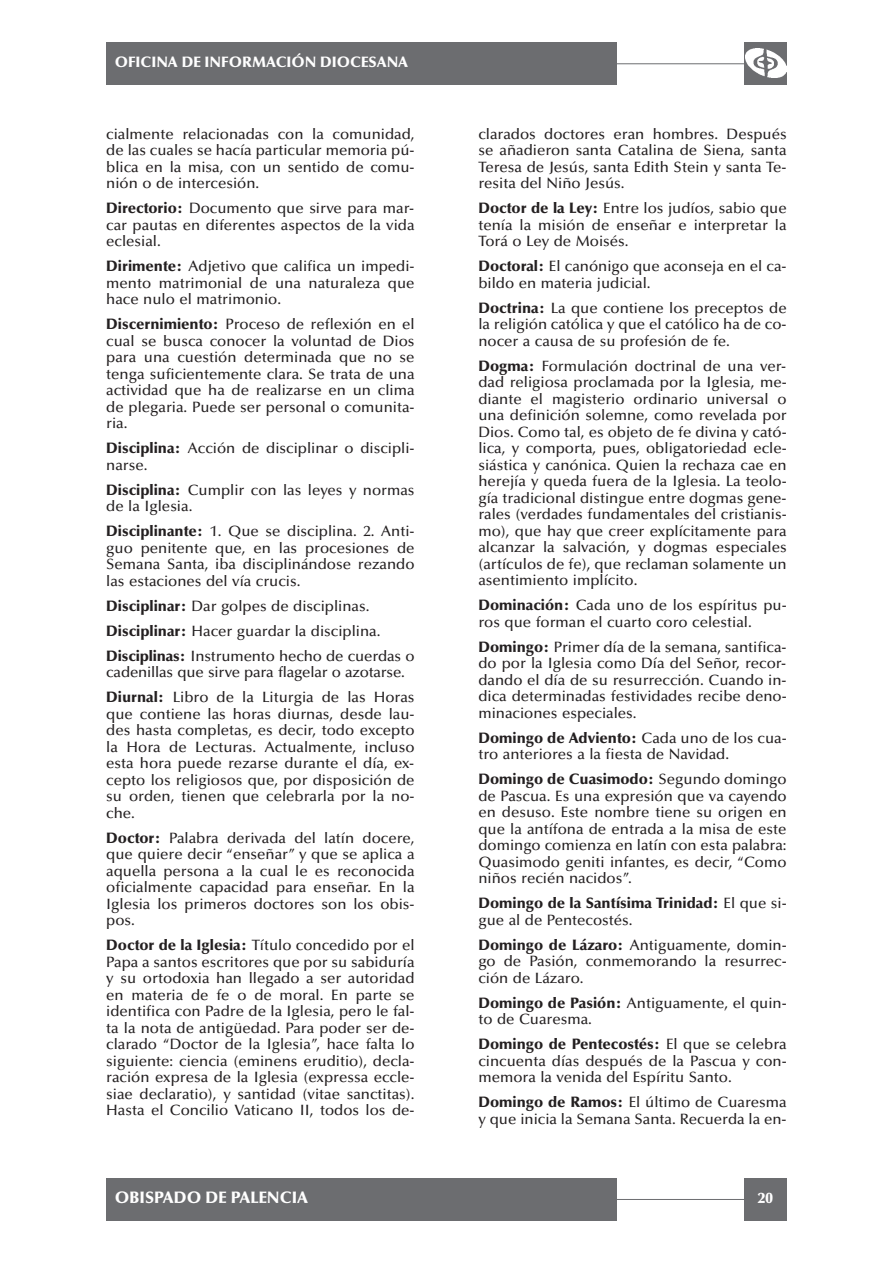
<style>
.page{position:relative;width:893px;height:1263px;background:#fff}
.page>*{position:absolute;margin:0;border:0;box-sizing:border-box;transform-origin:0 0}
.t1{font:900 16.5px "Optima LT Std";color:#fff}
.t2{font:500 15px/16.5px "Optima LT Std";color:#231f20;text-align:justify}
.t3{font:900 15px/16.5px "Optima LT Std";color:#231f20}
.t4{font:900 15px "Optima LT Std";color:#fff}
.s1{font-weight:900}
.s2{font-weight:500}
</style>
<div class="page">
<hr style="left:615px;top:1199px;width:131px;height:1px;background:#6c6d70">
<div style="left:106px;top:1178px;width:511px;height:43px;background:#6c6d70"></div>
<div style="left:744px;top:1178px;width:43px;height:43px;background:#6c6d70"></div>
<hr style="left:615px;top:63px;width:131px;height:1px;background:#6c6d70">
<div style="left:106px;top:43px;width:511px;height:42px;background:#6c6d70"></div>
<div style="left:744px;top:43px;width:43px;height:42px;background:#6c6d70"></div>
<img style="left:746px;top:49px;width:40px;height:28px">
<p class="t4" style="left:115px;top:56px;width:295px">OFICINA DE INFORMACIÓN DIOCESANA</p>
<p class="t2" style="left:106px;top:127px;width:310px">cialmente relacionadas con la comunidad, de las cuales se hacía particular memoria pú&shy;blica en la misa, con un sentido de comu&shy;nión o de intercesión.</p>
<p class="t2" style="left:106px;top:201px;width:310px"><span class="s1">Directorio:</span> Documento que sirve para mar&shy;car pautas en diferentes aspectos de la vida eclesial.</p>
<p class="t2" style="left:106px;top:259px;width:310px"><span class="s1">Dirimente:</span> Adjetivo que califica un impedi&shy;mento matrimonial de una naturaleza que hace nulo el matrimonio.</p>
<p class="t2" style="left:106px;top:317px;width:310px"><span class="s1">Discernimiento:</span> Proceso de reflexión en el cual se busca conocer la voluntad de Dios para una cuestión determinada que no se tenga suficientemente clara. Se trata de una actividad que ha de realizarse en un clima de plegaria. Puede ser personal o comunita&shy;ria.</p>
<p class="t2" style="left:106px;top:441px;width:310px"><span class="s1">Disciplina:</span> Acción de disciplinar o discipli&shy;narse.</p>
<p class="t2" style="left:106px;top:483px;width:310px"><span class="s1">Disciplina:</span> Cumplir con las leyes y normas de la Iglesia.</p>
<p class="t2" style="left:106px;top:524px;width:310px"><span class="s1">Disciplinante:</span> 1. Que se disciplina. 2. Anti&shy;guo penitente que, en las procesiones de Semana Santa, iba disciplinándose rezando las estaciones del vía crucis.</p>
<p class="t2" style="left:106px;top:595px;width:310px;line-height:25px;text-align:left"><span class="s1">Disciplinar:</span> Dar golpes de disciplinas.<br><span class="s1">Disciplinar:</span> Hacer guardar la disciplina.<br><span class="s1">Disciplinas:</span> Instrumento hecho de cuerdas o</p>
<p class="t2" style="left:106px;top:661px;width:310px;line-height:25px">cadenillas que sirve para flagelar o azotarse.<br><span class="s1">Diurnal:</span> Libro de la Liturgia de las Horas</p>
<p class="t2" style="left:106px;top:707px;width:310px">que contiene las horas diurnas, desde lau&shy;des hasta completas, es decir, todo excepto la Hora de Lecturas. Actualmente, incluso esta hora puede rezarse durante el día, ex&shy;cepto los religiosos que, por disposición de su orden, tienen que celebrarla por la no&shy;che.</p>
<p class="t2" style="left:106px;top:831px;width:310px"><span class="s1">Doctor:</span> Palabra derivada del latín docere, que quiere decir “enseñar” y que se aplica a aquella persona a la cual le es reconocida oficialmente capacidad para enseñar. En la Iglesia los primeros doctores son los obis&shy;pos.</p>
<p class="t2" style="left:106px;top:938px;width:310px"><span class="s1">Doctor de la Iglesia:</span> Título concedido por el Papa a santos escritores que por su sabiduría y su ortodoxia han llegado a ser autoridad en materia de fe o de moral. En parte se identifica con Padre de la Iglesia, pero le fal&shy;ta la nota de antigüedad. Para poder ser de&shy;clarado “Doctor de la Iglesia”, hace falta lo siguiente: ciencia (eminens eruditio), decla&shy;ración expresa de la Iglesia (expressa eccle&shy;siae declaratio), y santidad (vitae sanctitas).<br>Hasta el Concilio Vaticano II, todos los de-</p>
<p class="t2" style="left:478px;top:127px;width:310px">clarados doctores eran hombres. Después se añadieron santa Catalina de Siena, santa Teresa de Jesús, santa Edith Stein y santa Te&shy;resita del Niño Jesús.</p>
<p class="t2" style="left:478px;top:201px;width:310px"><span class="s1">Doctor de la Ley:</span> Entre los judíos, sabio que tenía la misión de enseñar e interpretar la Torá o Ley de Moisés.</p>
<p class="t2" style="left:478px;top:259px;width:310px"><span class="s1">Doctoral:</span> El canónigo que aconseja en el ca&shy;bildo en materia judicial.</p>
<p class="t2" style="left:478px;top:301px;width:310px"><span class="s1">Doctrina:</span> La que contiene los preceptos de la religión católica y que el católico ha de co&shy;nocer a causa de su profesión de fe.</p>
<p class="t2" style="left:478px;top:359px;width:310px"><span class="s1">Dogma:</span> Formulación doctrinal de una ver&shy;dad religiosa proclamada por la Iglesia, me&shy;diante el magisterio ordinario universal o una definición solemne, como revelada por Dios. Como tal, es objeto de fe divina y cató&shy;lica, y comporta, pues, obligatoriedad ecle&shy;siástica y canónica. Quien la rechaza cae en herejía y queda fuera de la Iglesia. La teolo&shy;gía tradicional distingue entre dogmas gene&shy;rales (verdades fundamentales del cristianis&shy;mo), que hay que creer explícitamente para alcanzar la salvación, y dogmas especiales (artículos de fe), que reclaman solamente un asentimiento implícito.</p>
<p class="t2" style="left:478px;top:598px;width:310px"><span class="s1">Dominación:</span> Cada uno de los espíritus pu&shy;ros que forman el cuarto coro celestial.</p>
<p class="t2" style="left:478px;top:640px;width:310px"><span class="s1">Domingo:</span> Primer día de la semana, santifica&shy;do por la Iglesia como Día del Señor, recor&shy;dando el día de su resurrección. Cuando in&shy;dica determinadas festividades recibe deno&shy;minaciones especiales.</p>
<p class="t2" style="left:478px;top:731px;width:310px"><span class="s1">Domingo de Adviento:</span> Cada uno de los cua&shy;tro anteriores a la fiesta de Navidad.</p>
<p class="t2" style="left:478px;top:772px;width:310px"><span class="s1">Domingo de Cuasimodo:</span> Segundo domingo de Pascua. Es una expresión que va cayendo en desuso. Este nombre tiene su origen en que la antífona de entrada a la misa de este domingo comienza en latín con esta palabra:<br>Quasimodo geniti infantes, es decir, “Como niños recién nacidos”.</p>
<p class="t3" style="left:478px;top:896px;width:310px">Domingo de la Santísima Trinidad: <span class="s2">El que si&shy;gue al de Pentecostés.</span></p>
<p class="t2" style="left:478px;top:938px;width:310px"><span class="s1">Domingo de Lázaro:</span> Antiguamente, domin&shy;go de Pasión, conmemorando la resurrec&shy;ción de Lázaro.</p>
<p class="t2" style="left:478px;top:996px;width:310px"><span class="s1">Domingo de Pasión:</span> Antiguamente, el quin&shy;to de Cuaresma.</p>
<p class="t2" style="left:478px;top:1037px;width:310px"><span class="s1">Domingo de Pentecostés:</span> El que se celebra cincuenta días después de la Pascua y con&shy;memora la venida del Espíritu Santo.</p>
<p class="t2" style="left:478px;top:1095px;width:310px"><span class="s1">Domingo de Ramos:</span> El último de Cuaresma y que inicia la Semana Santa. Recuerda la en-</p>
<p class="t1" style="left:115px;top:1191px;width:195px">OBISPADO DE PALENCIA</p>
<p class="t4" style="left:758px;top:1192px;width:16px">20</p>
</div>
